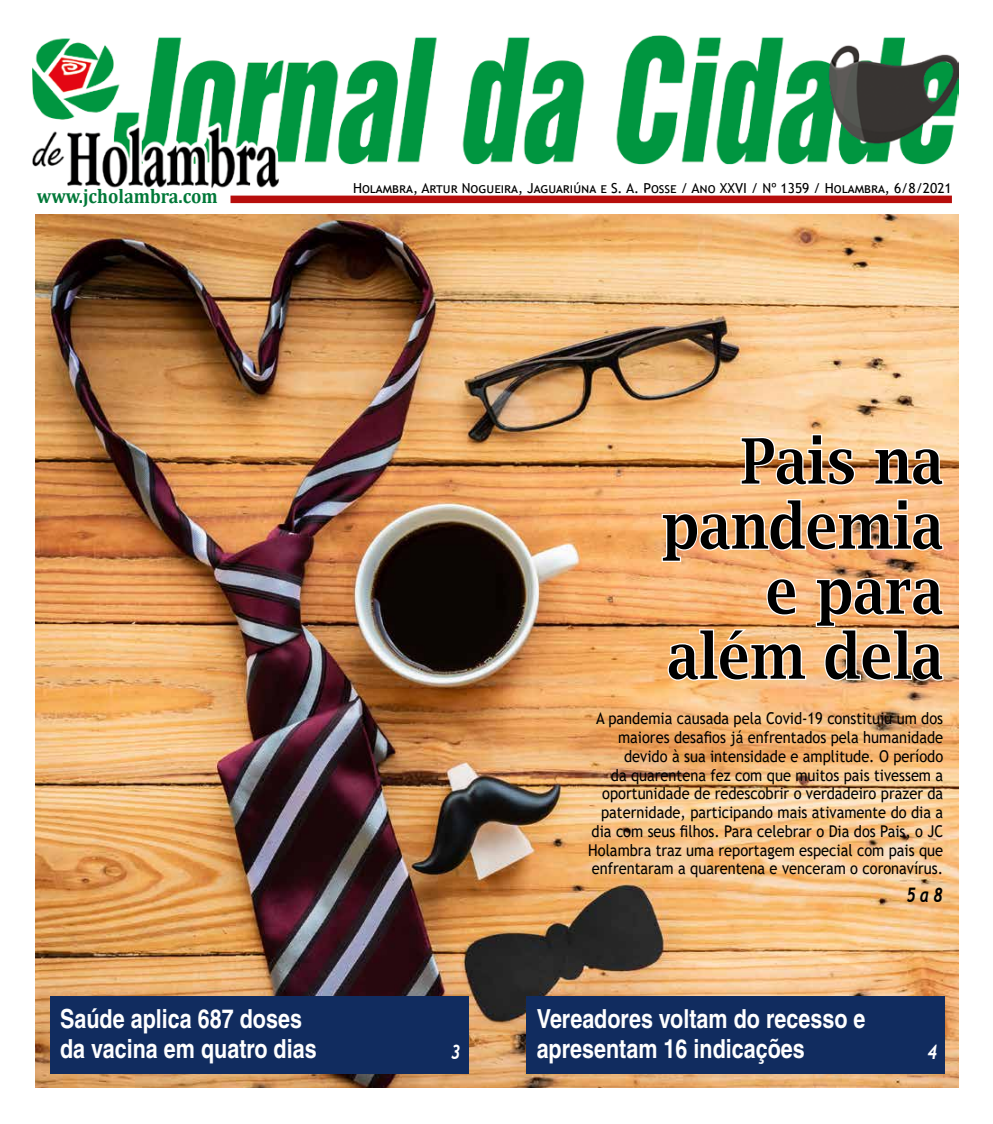
<style>
.page{position:relative;width:993px;height:1124px;background:#fff}
.page>*{position:absolute;margin:0;border:0;box-sizing:border-box;transform-origin:0 0}
.t1{font:600 62.5px/65px "Lucida Bright";letter-spacing:.01em;color:#000;text-align:right;scale:.9 1}
.t2{font:700 condensed 26.25px/30px "Helvetica";color:#fff}
.t3{font:700 20px "Cambria";color:#007838;scale:.91 1}
.t4{font:italic 700 20px "Trebuchet";color:#000;scale:.8 1}
.t5{font:italic 700 20px "Trebuchet";color:#fff;scale:.8 1}
.t6{font:16.25px/18.8px "Trebuchet MS";color:#000;text-align:right;scale:.9 1}
.t7{font:13.75px "Trebuchet MS";color:#000}
</style>
<div class="page">
<img style="left:36px;top:214px;width:922px;height:873px">
<img style="left:32px;top:35px;width:926px;height:153px">
<svg style="left:35px;top:186px;width:185px;height:2px"></svg>
<div style="left:230px;top:195px;width:721px;height:8px;background:#b70e0c"></div>
<svg style="left:738px;top:354px;width:118px;height:133px;background:#f5cc9e"></svg>
<svg style="left:872px;top:446px;width:72px;height:41px"></svg>
<svg style="left:660px;top:498px;width:284px;height:65px"></svg>
<svg style="left:765px;top:576px;width:33px;height:41px"></svg>
<svg style="left:666px;top:628px;width:141px;height:54px"></svg>
<svg style="left:814px;top:576px;width:130px;height:106px"></svg>
<div style="left:50px;top:995px;width:418px;height:78px;background:#112c5f"></div>
<div style="left:526px;top:995px;width:418px;height:78px;background:#112c5f"></div>
<p class="t3" style="left:37px;top:182px;width:200px">www.jcholambra.com</p>
<p class="t7" style="left:353px;top:179px;width:600px">Holambra, Artur Nogueira, Jaguariúna e S. A. Posse / Ano XXVI / Nº 1359 / Holambra, 6/8/2021</p>
<h1 class="t1" style="left:662px;top:428px;width:314px">Pais na pandemia e para além dela</h1>
<p class="t6" style="left:588px;top:709px;width:396px">A pandemia causada pela Covid-19 constituiu um dos maiores desafios já enfrentados pela humanidade devido à sua intensidade e amplitude. O período<br>da quarentena fez com que muitos pais tivessem a oportunidade de redescobrir o verdadeiro prazer da paternidade, participando mais ativamente do dia a dia com seus filhos. Para celebrar o Dia dos Pais, o JC Holambra traz uma reportagem especial com pais que enfrentaram a quarentena e venceram o coronavírus.</p>
<p class="t4" style="left:906px;top:882px;width:47px">5 a 8</p>
<h2 class="t2" style="left:60px;top:1003px;width:258px">Saúde aplica 687 doses da vacina em quatro dias</h2>
<h2 class="t2" style="left:536px;top:1003px;width:330px">Vereadores voltam do recesso e apresentam 16 indicações</h2>
<p class="t5" style="left:451px;top:1039px;width:13px">3</p>
<p class="t5" style="left:927px;top:1039px;width:13px">4</p>
</div>
